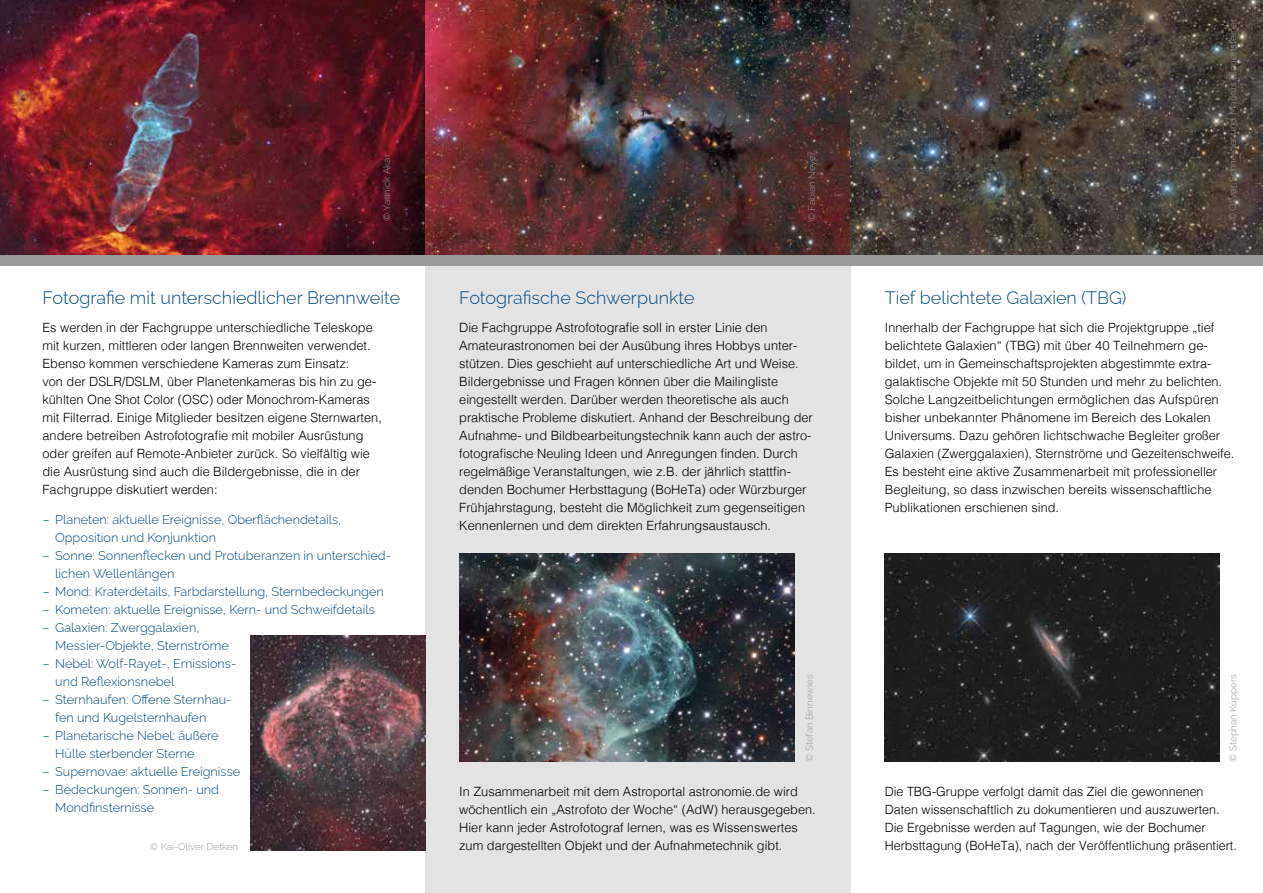
<style>
.page{position:relative;width:1263px;height:893px;background:#fff}
.page>*{position:absolute;margin:0;border:0;box-sizing:border-box;transform-origin:0 0}
.t1{font:300 18px "Raleway";color:#004881}
.t2{font:300 12.75px/18px "Helvetica";color:#000}
.t3{font:300 12.75px/18px "Raleway";color:#004881}
.t4{font:300 9.75px "Raleway";color:#9a999a}
</style>
<div class="page">
<div style="left:425px;top:260px;width:425px;height:633px;background:#e4e3e4"></div>
<img style="left:0;top:0;width:850px;height:255px">
<svg style="left:850px;top:0;width:413px;height:255px;background:#49413c"></svg>
<div style="left:0;top:255px;width:1263px;height:11px;background:#9a999a"></div>
<img style="left:250px;top:636px;width:175px;height:214px">
<img style="left:459px;top:553px;width:336px;height:209px">
<img style="left:885px;top:553px;width:334px;height:209px">
<p class="t4" style="left:379px;top:221px;width:68px;rotate:-90deg">© Yannick Akar</p>
<p class="t4" style="left:804px;top:221px;width:71px;rotate:-90deg">© Fabian Neyer</p>
<p class="t4" style="left:1225px;top:221px;width:204px;rotate:-90deg">© Oliver Schneider und Markus Blauensteiner</p>
<h1 class="t1" style="left:43px;top:283px;width:359px">Fotografie mit unterschiedlicher Brennweite</h1>
<p class="t2" style="left:43px;top:318px;width:341px">Es werden in der Fachgruppe unterschiedliche Teleskope mit kurzen, mittleren oder langen Brennweiten verwendet.<br>Ebenso kommen verschiedene Kameras zum Einsatz:<br>von der DSLR/DSLM, über Planetenkameras bis hin zu ge&shy;kühlten One Shot Color (OSC) oder Monochrom-Kameras mit Filterrad. Einige Mitglieder besitzen eigene Sternwarten, andere betreiben Astrofotografie mit mobiler Ausrüstung oder greifen auf Remote-Anbieter zurück. So vielfältig wie die Ausrüstung sind auch die Bildergebnisse, die in der Fachgruppe diskutiert werden:</p>
<p class="t3" style="left:55px;top:509px;width:288px;text-indent:-13px">– Planeten: aktuelle Ereignisse, Oberflächendetails,<br>Opposition und Konjunktion</p>
<p class="t3" style="left:55px;top:545px;width:337px;text-indent:-13px">– Sonne: Sonnenflecken und Protuberanzen in unterschied&shy;lichen Wellenlängen</p>
<p class="t3" style="left:43px;top:581px;width:343px">– Mond: Kraterdetails, Farbdarstellung, Sternbedeckungen</p>
<p class="t3" style="left:43px;top:599px;width:334px">– Kometen: aktuelle Ereignisse, Kern- und Schweifdetails</p>
<p class="t3" style="left:55px;top:617px;width:175px;text-indent:-13px">– Galaxien: Zwerggalaxien,<br>Messier-Objekte, Sternströme</p>
<p class="t3" style="left:55px;top:653px;width:183px;text-indent:-13px">– Nebel: Wolf-Rayet-, Emissions&shy;und Reflexionsnebel</p>
<p class="t3" style="left:55px;top:689px;width:178px;text-indent:-13px">– Sternhaufen: Offene Sternhau&shy;fen und Kugelsternhaufen</p>
<p class="t3" style="left:55px;top:725px;width:165px;text-indent:-13px">– Planetarische Nebel: äußere<br>Hülle sterbender Sterne</p>
<p class="t3" style="left:43px;top:761px;width:199px">– Supernovae: aktuelle Ereignisse</p>
<p class="t3" style="left:55px;top:779px;width:165px;text-indent:-13px">– Bedeckungen: Sonnen- und<br>Mondfinsternisse</p>
<p class="t4" style="left:150px;top:839px;width:90px">© Kai-Oliver Detken</p>
<h1 class="t1" style="left:459px;top:283px;width:237px">Fotografische Schwerpunkte</h1>
<p class="t2" style="left:459px;top:318px;width:355px">Die Fachgruppe Astrofotografie soll in erster Linie den Amateurastronomen bei der Ausübung ihres Hobbys unter&shy;stützen. Dies geschieht auf unterschiedliche Art und Weise.<br>Bildergebnisse und Fragen können über die Mailingliste eingestellt werden. Darüber werden theoretische als auch praktische Probleme diskutiert. Anhand der Beschreibung der Aufnahme- und Bildbearbeitungstechnik kann auch der astro&shy;fotografische Neuling Ideen und Anregungen finden. Durch regelmäßige Veranstaltungen, wie z.B. der jährlich stattfin&shy;denden Bochumer Herbsttagung (BoHeTa) oder Würzburger Frühjahrstagung, besteht die Möglichkeit zum gegenseitigen Kennenlernen und dem direkten Erfahrungsaustausch.</p>
<h1 class="t1" style="left:885px;top:283px;width:243px">Tief belichtete Galaxien (TBG)</h1>
<p class="t2" style="left:885px;top:318px;width:351px">Innerhalb der Fachgruppe hat sich die Projektgruppe „tief belichtete Galaxien“ (TBG) mit über 40 Teilnehmern ge&shy;bildet, um in Gemeinschaftsprojekten abgestimmte extra&shy;galaktische Objekte mit 50 Stunden und mehr zu belichten.<br>Solche Langzeitbelichtungen ermöglichen das Aufspüren bisher unbekannter Phänomene im Bereich des Lokalen Universums. Dazu gehören lichtschwache Begleiter großer Galaxien (Zwerggalaxien), Sternströme und Gezeitenschweife.<br>Es besteht eine aktive Zusammenarbeit mit professioneller Begleitung, so dass inzwischen bereits wissenschaftliche Publikationen erschienen sind.</p>
<p class="t4" style="left:802px;top:762px;width:88px;rotate:-90deg">© Stefan Binnewies</p>
<p class="t4" style="left:1225px;top:762px;width:89px;rotate:-90deg">© Stephan Küppers</p>
<p class="t2" style="left:459px;top:781px;width:358px">In Zusammenarbeit mit dem Astroportal astronomie.de wird wöchentlich ein „Astrofoto der Woche“ (AdW) herausgegeben.<br>Hier kann jeder Astrofotograf lernen, was es Wissenswertes zum dargestellten Objekt und der Aufnahmetechnik gibt.</p>
<p class="t2" style="left:885px;top:781px;width:354px">Die TBG-Gruppe verfolgt damit das Ziel die gewonnenen Daten wissenschaftlich zu dokumentieren und auszuwerten.<br>Die Ergebnisse werden auf Tagungen, wie der Bochumer Herbsttagung (BoHeTa), nach der Veröffentlichung präsentiert.</p>
</div>
